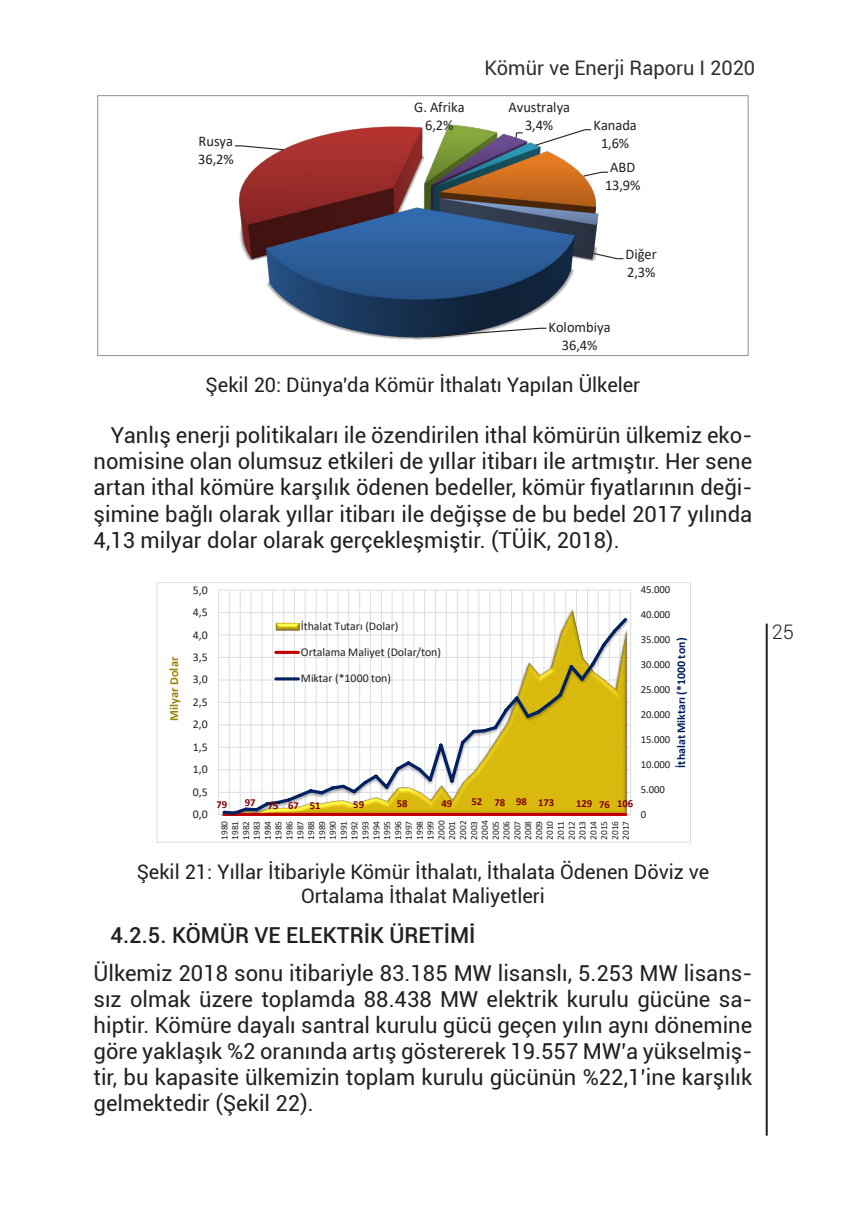
<style>
.page{position:relative;width:846px;height:1225px;background:#fff}
.page>*{position:absolute;margin:0;border:0;box-sizing:border-box;transform-origin:0 0}
.Metin{font:22px/26px "Roboto";color:#231f20;text-align:justify}
.Alt_Başlık{font:500 22px "Roboto";color:#231f20}
.Şekil_Altı{font:20px/24px "Roboto";color:#231f20;text-align:center}
.t1{font:20px "Roboto";color:#312f30}
.t2{font:300 20px "Roboto";color:#1d2023}
.t3{font:14.8px/18px "Calibri";color:#231f20;text-align:center}
.t4{font:700 12.4px "Calibri";letter-spacing:.005em;color:#998308}
.t5{font:11.8px "Calibri";color:#231f20}
.t6{font:700 11.8px "Calibri";letter-spacing:.005em;color:#002060}
.t7{font:10.8px "Calibri";letter-spacing:-.005em;color:#231f20}
.t8{font:700 10.8px "Calibri";letter-spacing:-.005em;color:#800000}
.t9{font:9.4px/10.8px "Calibri";letter-spacing:.01em;color:#231f20;text-align:justify}
</style>
<div class="page">
<hr style="left:765px;top:623px;width:2px;height:512px;background:#1d2023">
<svg style="left:235px;top:128px;width:389px;height:209px"></svg>
<div style="left:97px;top:96px;width:651px;height:260px;border:1px solid #989a9d"></div>
<hr style="left:218px;top:612px;width:412px;height:1px;background:#dcdddf">
<hr style="left:218px;top:589px;width:412px;height:1px;background:#dcdddf">
<hr style="left:218px;top:590px;width:1px;height:224px;background:#dcdddf">
<hr style="left:229px;top:590px;width:1px;height:224px;background:#dcdddf">
<hr style="left:240px;top:590px;width:1px;height:224px;background:#dcdddf">
<hr style="left:250px;top:590px;width:1px;height:224px;background:#dcdddf">
<hr style="left:261px;top:590px;width:1px;height:224px;background:#dcdddf">
<hr style="left:272px;top:590px;width:1px;height:224px;background:#dcdddf">
<hr style="left:283px;top:590px;width:1px;height:224px;background:#dcdddf">
<hr style="left:294px;top:590px;width:1px;height:224px;background:#dcdddf">
<hr style="left:305px;top:590px;width:1px;height:224px;background:#dcdddf">
<hr style="left:316px;top:590px;width:1px;height:224px;background:#dcdddf">
<hr style="left:326px;top:590px;width:1px;height:224px;background:#dcdddf">
<hr style="left:337px;top:590px;width:1px;height:224px;background:#dcdddf">
<hr style="left:348px;top:590px;width:1px;height:224px;background:#dcdddf">
<hr style="left:359px;top:590px;width:1px;height:224px;background:#dcdddf">
<hr style="left:370px;top:590px;width:1px;height:224px;background:#dcdddf">
<hr style="left:381px;top:590px;width:1px;height:224px;background:#dcdddf">
<hr style="left:391px;top:590px;width:1px;height:224px;background:#dcdddf">
<hr style="left:402px;top:590px;width:1px;height:224px;background:#dcdddf">
<hr style="left:413px;top:590px;width:1px;height:224px;background:#dcdddf">
<hr style="left:424px;top:590px;width:1px;height:224px;background:#dcdddf">
<hr style="left:435px;top:590px;width:1px;height:224px;background:#dcdddf">
<hr style="left:446px;top:590px;width:1px;height:224px;background:#dcdddf">
<hr style="left:457px;top:590px;width:1px;height:224px;background:#dcdddf">
<hr style="left:467px;top:590px;width:1px;height:224px;background:#dcdddf">
<hr style="left:478px;top:590px;width:1px;height:224px;background:#dcdddf">
<hr style="left:489px;top:590px;width:1px;height:224px;background:#dcdddf">
<hr style="left:500px;top:590px;width:1px;height:224px;background:#dcdddf">
<hr style="left:511px;top:590px;width:1px;height:224px;background:#dcdddf">
<hr style="left:521px;top:590px;width:1px;height:224px;background:#dcdddf">
<hr style="left:532px;top:590px;width:1px;height:224px;background:#dcdddf">
<hr style="left:543px;top:590px;width:1px;height:224px;background:#dcdddf">
<hr style="left:554px;top:590px;width:1px;height:224px;background:#dcdddf">
<hr style="left:565px;top:590px;width:1px;height:224px;background:#dcdddf">
<hr style="left:576px;top:590px;width:1px;height:224px;background:#dcdddf">
<hr style="left:587px;top:590px;width:1px;height:224px;background:#dcdddf">
<hr style="left:597px;top:590px;width:1px;height:224px;background:#dcdddf">
<hr style="left:608px;top:590px;width:1px;height:224px;background:#dcdddf">
<hr style="left:619px;top:590px;width:1px;height:224px;background:#dcdddf">
<hr style="left:630px;top:590px;width:1px;height:224px;background:#dcdddf">
<svg style="left:220px;top:615px;width:410px;height:201px"></svg>
<img style="left:275px;top:622px;width:24px;height:8px">
<hr style="left:276px;top:651px;width:22px;height:3px;background:#c00000">
<hr style="left:276px;top:677px;width:22px;height:3px;background:#002060">
<div style="left:156px;top:582px;width:534px;height:260px;border:1px solid #dcdddf"></div>
<p class="t3" style="left:198px;top:132px;width:37px;text-align:left">Rusya<br>36,2%</p>
<p class="t1" style="left:484px;top:54px;width:272px">Kömür ve Enerji Raporu I 2020</p>
<p class="t3" style="left:414px;top:98px;width:52px">G. Afrika<br>6,2%</p>
<p class="t3" style="left:508px;top:98px;width:63px">Avustralya<br>3,4%</p>
<p class="t3" style="left:593px;top:116px;width:45px">Kanada<br>1,6%</p>
<p class="t3" style="left:605px;top:158px;width:37px">ABD<br>13,9%</p>
<p class="t3" style="left:625px;top:245px;width:33px;text-align:left">Diğer<br>2,3%</p>
<p class="t3" style="left:548px;top:317px;width:64px">Kolombiya<br>36,4%</p>
<p class="Şekil_Altı" style="left:205px;top:372px;width:436px">Şekil 20: Dünya’da Kömür İthalatı Yapılan Ülkeler</p>
<p class="Metin" style="left:94px;top:421px;width:660px;text-indent:17px">Yanlış enerji politikaları ile özendirilen ithal kömürün ülkemiz eko&shy;nomisine olan olumsuz etkileri de yıllar itibarı ile artmıştır. Her sene artan ithal kömüre karşılık ödenen bedeller, kömür fiyatlarının deği&shy;şimine bağlı olarak yıllar itibarı ile değişse de bu bedel 2017 yılında 4,13 milyar dolar olarak gerçekleşmiştir. (TÜİK, 2018).</p>
<p class="t4" style="left:165px;top:721px;width:66px;rotate:-90deg">Milyar Dolar</p>
<p class="t5" style="left:193px;top:581px;width:17px">5,0</p>
<p class="t5" style="left:193px;top:604px;width:17px">4,5</p>
<p class="t5" style="left:193px;top:626px;width:17px">4,0</p>
<p class="t5" style="left:193px;top:649px;width:17px">3,5</p>
<p class="t5" style="left:193px;top:671px;width:17px">3,0</p>
<p class="t5" style="left:193px;top:694px;width:17px">2,5</p>
<p class="t5" style="left:193px;top:716px;width:17px">2,0</p>
<p class="t5" style="left:193px;top:739px;width:17px">1,5</p>
<p class="t5" style="left:193px;top:761px;width:17px">1,0</p>
<p class="t5" style="left:193px;top:783px;width:17px">0,5</p>
<p class="t5" style="left:193px;top:806px;width:17px">0,0</p>
<p class="t5" style="left:301px;top:617px;width:99px">İthalat Tutarı (Dolar)</p>
<p class="t5" style="left:301px;top:644px;width:142px">Ortalama Maliyet (Dolar/ton)</p>
<p class="t5" style="left:301px;top:670px;width:92px">Miktar (*1000 ton)</p>
<p class="t8" style="left:216px;top:797px;width:12px">79</p>
<p class="t8" style="left:245px;top:797px;width:77px">97 75 67 51</p>
<p class="t8" style="left:353px;top:796px;width:12px">59</p>
<p class="t8" style="left:396px;top:796px;width:12px">58</p>
<p class="t8" style="left:441px;top:795px;width:12px">49</p>
<p class="t8" style="left:471px;top:794px;width:84px">52 78 98 173</p>
<p class="t8" style="left:576px;top:796px;width:59px">129 76 106</p>
<p class="t9" style="left:218px;top:840px;width:21px;rotate:-90deg">1980<br>1981<br>1982<br>1983<br>1984<br>1985<br>1986<br>1987<br>1988<br>1989<br>1990<br>1991<br>1992<br>1993<br>1994<br>1995<br>1996<br>1997<br>1998<br>1999<br>2000<br>2001<br>2002<br>2003<br>2004<br>2005<br>2006<br>2007<br>2008<br>2009<br>2010<br>2011<br>2012<br>2013<br>2014<br>2015<br>2016<br>2017</p>
<p class="t7" style="left:640px;top:582px;width:31px">45.000</p>
<p class="t7" style="left:640px;top:607px;width:31px">40.000</p>
<p class="t7" style="left:640px;top:632px;width:31px">35.000</p>
<p class="t6" style="left:672px;top:767px;width:131px;rotate:-90deg">İthalat Miktarı (*1000 ton)</p>
<p class="t7" style="left:640px;top:657px;width:31px">30.000</p>
<p class="t7" style="left:640px;top:682px;width:31px">25.000</p>
<p class="t7" style="left:640px;top:707px;width:31px">20.000</p>
<p class="t7" style="left:640px;top:732px;width:31px">15.000</p>
<p class="t7" style="left:640px;top:757px;width:31px">10.000</p>
<p class="t7" style="left:640px;top:782px;width:26px">5.000</p>
<p class="t7" style="left:640px;top:807px;width:7px">0</p>
<p class="Şekil_Altı" style="left:137px;top:859px;width:574px">Şekil 21: Yıllar İtibariyle Kömür İthalatı, İthalata Ödenen Döviz ve<br>Ortalama İthalat Maliyetleri</p>
<p class="Alt_Başlık" style="left:111px;top:920px;width:366px">4.2.5. KÖMÜR VE ELEKTRİK ÜRETİMİ</p>
<p class="Metin" style="left:94px;top:959px;width:660px">Ülkemiz 2018 sonu itibariyle 83.185 MW lisanslı, 5.253 MW lisans&shy;sız olmak üzere toplamda 88.438 MW elektrik kurulu gücüne sa&shy;hiptir. Kömüre dayalı santral kurulu gücü geçen yılın aynı dönemine göre yaklaşık %2 oranında artış göstererek 19.557 MW’a yükselmiş&shy;tir, bu kapasite ülkemizin toplam kurulu gücünün %22,1’ine karşılık gelmektedir (Şekil 22).</p>
<p class="t2" style="left:771px;top:617px;width:24px">25</p>
</div>
